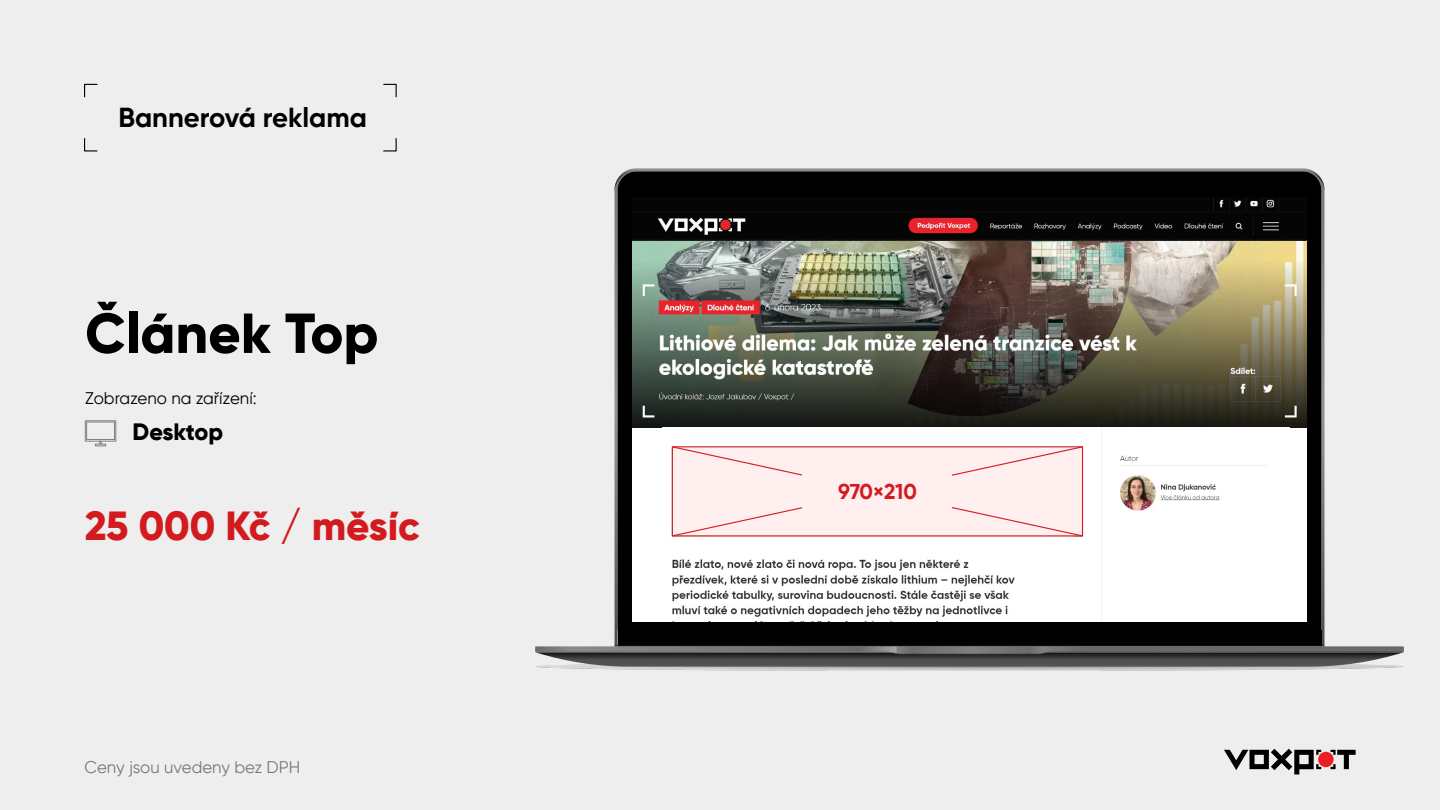
<style>
.page{position:relative;width:1440px;height:810px;background:#eee}
.page>*{position:absolute;margin:0;border:0;box-sizing:border-box;transform-origin:0 0}
.t1{font:800 56.25px "Gilroy";color:#000}
.t2{font:800 40.5px "Gilroy";color:#d31b1f}
.t3{font:700 27.38px "Gilroy";color:#000}
.t4{font:800 23.62px "Gilroy";letter-spacing:-.01em;color:#000}
.t5{font:700 21.38px "Gilroy";letter-spacing:-.01em;color:#d31b1f}
.t6{font:16.88px "Gilroy";color:rgb(0 0 0/.5)}
.t7{font:16.88px "Gilroy";color:#000}
</style>
<div class="page">
<svg style="left:84px;top:83px;width:14px;height:15px"></svg>
<svg style="left:383px;top:83px;width:14px;height:15px"></svg>
<svg style="left:383px;top:138px;width:14px;height:14px"></svg>
<svg style="left:84px;top:138px;width:14px;height:14px"></svg>
<svg style="left:85px;top:421px;width:31px;height:20px"></svg>
<svg style="left:95px;top:441px;width:11px;height:5px"></svg>
<div style="left:86px;top:422px;width:29px;height:18px;background:#eee;border:1px solid #808080"></div>
<svg style="left:1224px;top:749px;width:132px;height:25px"></svg>
<div style="left:1318px;top:752px;width:16px;height:15px;background:#eb1e23;border-radius:50%"></div>
<svg style="left:614px;top:168px;width:711px;height:25px;background:#9d9d9d"></svg>
<div style="left:618px;top:630px;width:703px;height:15px;background:#000"></div>
<div style="left:618px;top:171px;width:703px;height:459px;background:#000"></div>
<svg style="left:535px;top:645px;width:869px;height:22px;background:#5a5959"></svg>
<img style="left:632px;top:241px;width:675px;height:187px">
<div style="left:632px;top:428px;width:675px;height:194px;background:#fff"></div>
<img style="left:672px;top:428px;width:430px;height:194px">
<img style="left:1120px;top:455px;width:147px;height:56px">
<img style="left:632px;top:197px;width:675px;height:44px">
<svg style="left:671px;top:445px;width:413px;height:92px"></svg>
<div style="left:803px;top:468px;width:149px;height:47px;background:#ffefef"></div>
<h3 class="t3" style="left:118px;top:106px;width:250px">Bannerová reklama</h3>
<h1 class="t1" style="left:85px;top:309px;width:295px">Článek Top</h1>
<p class="t7" style="left:85px;top:391px;width:173px">Zobrazeno na zařízení:</p>
<h3 class="t4" style="left:133px;top:422px;width:92px">Desktop</h3>
<h2 class="t2" style="left:85px;top:508px;width:336px">25 000 Kč / měsíc</h2>
<p class="t6" style="left:85px;top:760px;width:217px">Ceny jsou uvedeny bez DPH</p>
<p class="t5" style="left:838px;top:483px;width:80px">970×210</p>
</div>
